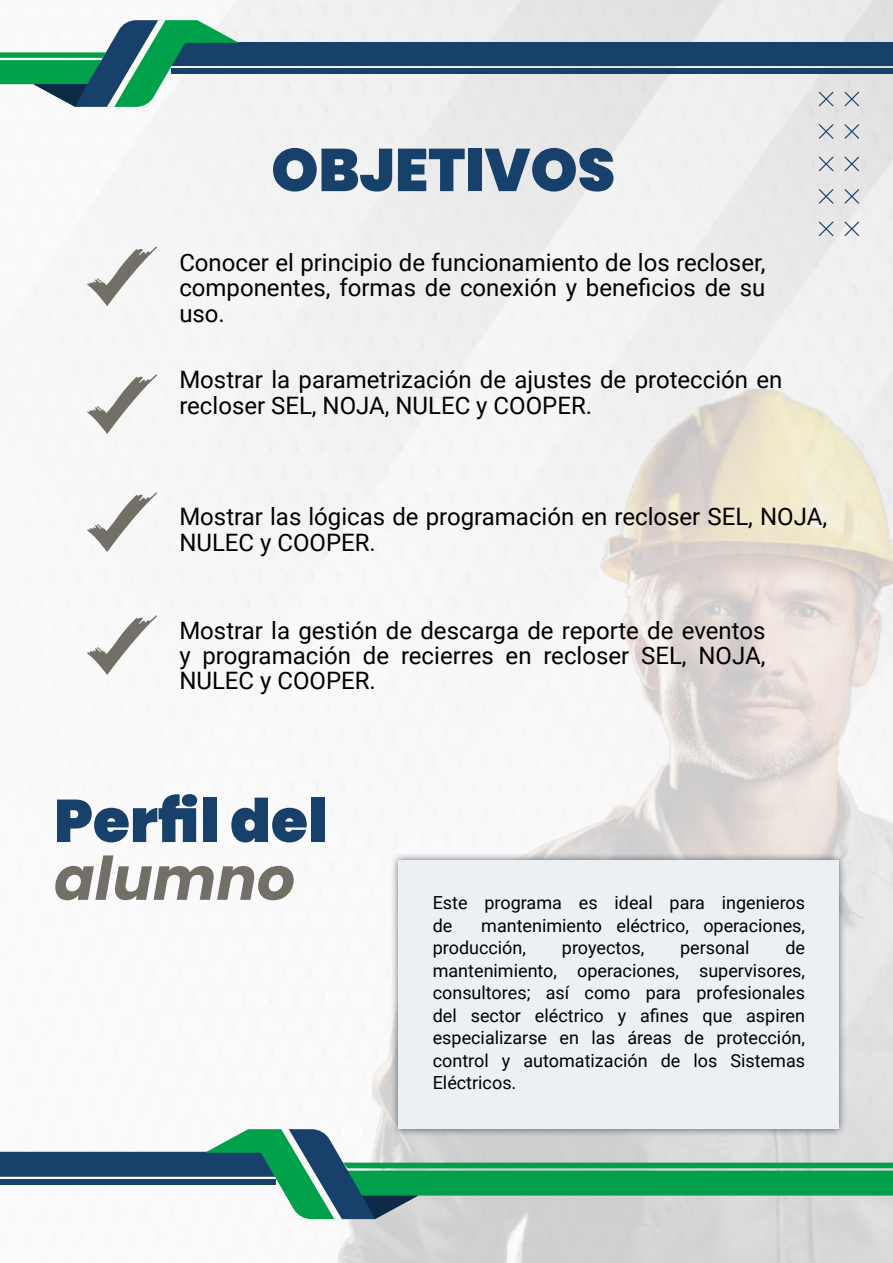
<style>
.page{position:relative;width:893px;height:1263px;background:#fff}
.page>*{position:absolute;margin:0;border:0;box-sizing:border-box;transform-origin:0 0}
.t1{font:900 60px "Poppins";color:#17406b}
.t2{font:italic 700 60px "Poppins";color:#726f66}
.t3{font:24px/25.5px "Roboto";color:#000}
.t4{font:18px/22.5px "Roboto";color:#000}
</style>
<div class="page">
<img style="left:329px;top:316px;width:564px;height:947px">
<div style="left:390px;top:852px;width:457px;height:285px;background:#29364a;opacity:.75"></div>
<div style="left:399px;top:860px;width:440px;height:269px;background:#ecf0f2"></div>
<svg style="left:0;top:1129px;width:893px;height:90px"></svg>
<svg style="left:87px;top:246px;width:71px;height:60px"></svg>
<svg style="left:87px;top:374px;width:71px;height:60px"></svg>
<svg style="left:87px;top:492px;width:71px;height:60px"></svg>
<svg style="left:87px;top:615px;width:71px;height:60px"></svg>
<svg style="left:844px;top:124px;width:15px;height:15px"></svg>
<svg style="left:844px;top:157px;width:15px;height:14px"></svg>
<svg style="left:844px;top:189px;width:15px;height:15px"></svg>
<svg style="left:844px;top:221px;width:15px;height:15px"></svg>
<svg style="left:0;top:20px;width:893px;height:87px"></svg>
<svg style="left:819px;top:124px;width:14px;height:15px"></svg>
<svg style="left:819px;top:157px;width:14px;height:14px"></svg>
<svg style="left:819px;top:189px;width:14px;height:15px"></svg>
<svg style="left:819px;top:221px;width:14px;height:15px"></svg>
<h1 class="t1" style="left:271px;top:135px;width:345px">OBJETIVOS</h1>
<p class="t3" style="left:179px;top:249px;width:588px;text-align:justify">Conocer el principio de funcionamiento de los recloser, componentes, formas de conexión y beneficios de su uso.</p>
<p class="t3" style="left:179px;top:366px;width:605px">Mostrar la parametrización de ajustes de protección en recloser SEL, NOJA, NULEC y COOPER.</p>
<p class="t3" style="left:179px;top:503px;width:649px">Mostrar las lógicas de programación en recloser SEL, NOJA,<br>NULEC y COOPER.</p>
<p class="t3" style="left:179px;top:616px;width:588px;text-align:justify">Mostrar la gestión de descarga de reporte de eventos y programación de recierres en recloser SEL, NOJA, NULEC y COOPER.</p>
<h1 class="t1" style="left:54px;top:786px;width:275px">Perfil del</h1>
<h1 class="t2" style="left:54px;top:844px;width:243px">alumno</h1>
<p class="t4" style="left:433px;top:891px;width:374px">Este programa es ideal para ingenieros de</p>
<p class="t4" style="left:433px;top:913px;width:374px;text-indent:49px">mantenimiento eléctrico, operaciones, producción,</p>
<p class="t4" style="left:433px;top:936px;width:374px;text-align:justify;text-indent:353px">de mantenimiento, operaciones, supervisores, consultores; así como para profesionales del sector eléctrico y afines que aspiren especializarse en las áreas de protección, control y automatización de los Sistemas Eléctricos.</p>
<p class="t4" style="left:562px;top:936px;width:84px">proyectos,</p>
<p class="t4" style="left:680px;top:936px;width:71px">personal</p>
</div>
